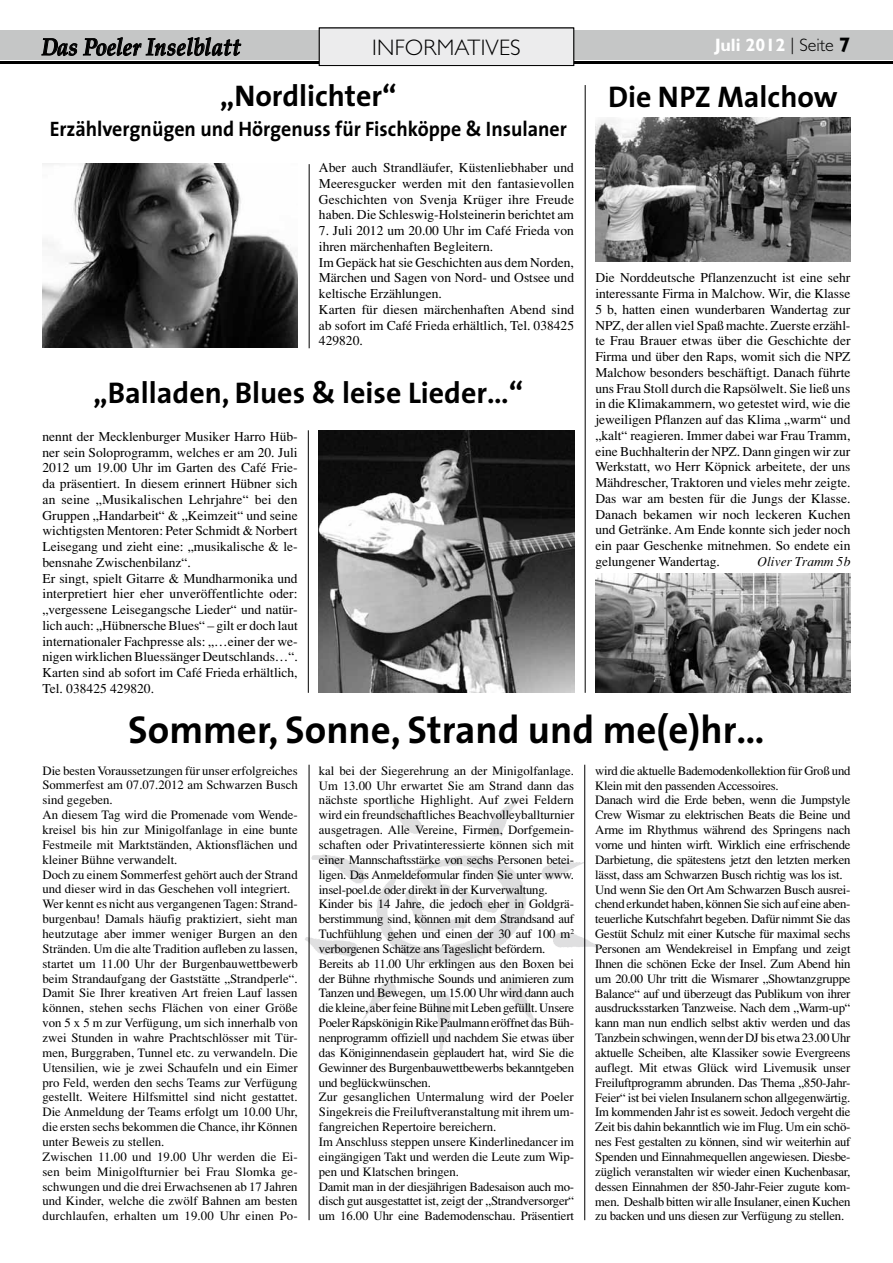
<style>
.page{position:relative;width:893px;height:1263px;background:#fff}
.page>*{position:absolute;margin:0;border:0;box-sizing:border-box;transform-origin:0 0}
.t1{font:700 39px "The Sans";color:#000}
.t2{font:700 30px "The Sans";color:#000}
.t3{font:italic 700 24.15px "Palatino";letter-spacing:.005em;color:#000;scale:.87 1}
.t4{font:300 22.5px "Gill Sans";letter-spacing:.01em;color:#000}
.t5{font:700 21px "The Sans";color:#000;scale:.95 1}
.t6{font:700 18px "Gill Sans";color:#fff}
.t7{font:13.5px/15.8px "Times";color:#000;text-align:justify}
.t8{font:italic 13.5px "Times";color:#000}
.t9{font:12.75px/14.9px "Times";letter-spacing:-.02em;color:#000}
.t10{font:12.75px/14.9px "Times";color:#000}
.s1{font-weight:300;color:#000}
.s2{font-size:21px;color:#000}
</style>
<div class="page">
<div style="left:0;top:30px;width:893px;height:30px;background:#c5c6c6"></div>
<svg style="left:42px;top:38px;width:35px;height:18px"></svg>
<svg style="left:83px;top:37px;width:158px;height:20px"></svg>
<hr style="left:0;top:61px;width:893px;height:3px;background:#000">
<img style="left:305px;top:787px;width:299px;height:273px">
<div style="left:319px;top:28px;width:255px;height:38px;background:#ececed"></div>
<div style="left:319px;top:28px;width:255px;height:38px;border:1px solid #000"></div>
<img style="left:319px;top:430px;width:255px;height:263px">
<img style="left:43px;top:164px;width:255px;height:184px">
<hr style="left:309px;top:164px;width:1px;height:184px;background:#000">
<hr style="left:308px;top:430px;width:1px;height:263px;background:#000">
<img style="left:595px;top:118px;width:255px;height:143px">
<img style="left:595px;top:574px;width:255px;height:119px">
<hr style="left:585px;top:85px;width:1px;height:608px;background:#000">
<hr style="left:584px;top:765px;width:1px;height:455px;background:#000">
<hr style="left:309px;top:765px;width:1px;height:455px;background:#000">
<h3 class="t3" style="left:42px;top:28px;width:230px">Das Poeler Inselblatt</h3>
<h3 class="t4" style="left:372px;top:35px;width:148px">I NFORMATIVES</h3>
<h3 class="t6" style="left:715px;top:34px;width:137px">Juli 2012 <span class="s1">| SEITE</span> <span class="s2">7</span></h3>
<h2 class="t2" style="left:220px;top:71px;width:178px">„Nordlichter“</h2>
<h3 class="t5" style="left:50px;top:111px;width:546px">Erzählvergnügen und Hörgenuss für Fischköppe &amp; Insulaner</h3>
<p class="t7" style="left:319px;top:160px;width:257px">Aber auch Strandläufer, Küstenliebhaber und Meeresgucker werden mit den fantasievollen Geschichten von Svenja Krüger ihre Freude haben. Die Schleswig-Holsteinerin berichtet am</p>
<p class="t7" style="left:319px;top:223px;width:257px;text-align:left">7. Juli 2012 um 20.00 Uhr im Café Frieda von ihren märchenhaften Begleitern.<br>Im Gepäck hat sie Geschichten aus dem Norden, Märchen und Sagen von Nord- und Ostsee und keltische Erzählungen.<br>Karten für diesen märchenhaften Abend sind ab sofort im Café Frieda erhältlich, Tel. 038425<br>429820.</p>
<h2 class="t2" style="left:93px;top:367px;width:432px">„Balladen, Blues &amp; leise Lieder…“</h2>
<p class="t7" style="left:43px;top:428px;width:257px;text-align:left">nennt der Mecklenburger Musiker Harro Hüb&shy;ner sein Soloprogramm, welches er am 20. Juli 2012 um 19.00 Uhr im Garten des Café Frie&shy;da präsentiert. In diesem erinnert Hübner sich an seine „Musikalischen Lehrjahre“ bei den Gruppen „Handarbeit“ &amp; „Keimzeit“ und seine wichtigsten Mentoren: Peter Schmidt &amp; Norbert Leisegang und zieht eine: „musikalische &amp; le&shy;bensnahe Zwischenbilanz“.<br>Er singt, spielt Gitarre &amp; Mundharmonika und interpretiert hier eher unveröffentlichte oder: „vergessene Leisegangsche Lieder“ und natür&shy;lich auch: „Hübnersche Blues“ – gilt er doch laut internationaler Fachpresse als: „…einer der we&shy;nigen wirklichen Bluessänger Deutschlands…“.<br>Karten sind ab sofort im Café Frieda erhältlich, Tel. 038425 429820.</p>
<h2 class="t2" style="left:608px;top:71px;width:231px">Die NPZ Malchow</h2>
<p class="t7" style="left:595px;top:270px;width:257px">Die Norddeutsche Pflanzenzucht ist eine sehr interessante Firma in Malchow. Wir, die Klasse 5 b, hatten einen wunderbaren Wandertag zur NPZ, der allen viel Spaß machte. Zuerste erzähl&shy;te Frau Brauer etwas über die Geschichte der Firma und über den Raps, womit sich die NPZ Malchow besonders beschäftigt. Danach führte uns Frau Stoll durch die Rapsölwelt. Sie ließ uns in die Klimakammern, wo getestet wird, wie die jeweiligen Pflanzen auf das Klima „warm“ und „kalt“ reagieren. Immer dabei war Frau Tramm, eine Buchhalterin der NPZ. Dann gingen wir zur Werkstatt, wo Herr Köpnick arbeitete, der uns Mähdrescher, Traktoren und vieles mehr zeigte.<br>Das war am besten für die Jungs der Klasse.<br>Danach bekamen wir noch leckeren Kuchen und Getränke. Am Ende konnte sich jeder noch ein paar Geschenke mitnehmen. So endete ein gelungener Wandertag.</p>
<p class="t8" style="left:757px;top:553px;width:95px">Oliver Tramm 5b</p>
<h1 class="t1" style="left:128px;top:697px;width:638px">Sommer, Sonne, Strand und me(e)hr…</h1>
<p class="t10" style="left:43px;top:763px;width:257px">Die besten Voraussetzungen für unser erfolgreiches Sommerfest am 07.07.2012 am Schwarzen Busch sind gegeben.<br>An diesem Tag wird die Promenade vom Wende&shy;kreisel bis hin zur Minigolfanlage in eine bunte Festmeile mit Marktständen, Aktionsflächen und kleiner Bühne verwandelt.<br>Doch zu einem Sommerfest gehört auch der Strand und dieser wird in das Geschehen voll integriert.<br>Wer kennt es nicht aus vergangenen Tagen: Strand&shy;burgenbau! Damals häufig praktiziert, sieht man heutzutage aber immer weniger Burgen an den Stränden. Um die alte Tradition aufleben zu lassen, startet um 11.00 Uhr der Burgenbauwettbewerb beim Strandaufgang der Gaststätte „Strandperle“.<br>Damit Sie Ihrer kreativen Art freien Lauf lassen können, stehen sechs Flächen von einer Größe von 5 x 5 m zur Verfügung, um sich innerhalb von zwei Stunden in wahre Prachtschlösser mit Tür&shy;men, Burggraben, Tunnel etc. zu verwandeln. Die Utensilien, wie je zwei Schaufeln und ein Eimer pro Feld, werden den sechs Teams zur Verfügung gestellt. Weitere Hilfsmittel sind nicht gestattet.<br>Die Anmeldung der Teams erfolgt um 10.00 Uhr, die ersten sechs bekommen die Chance, ihr Können unter Beweis zu stellen.<br>Zwischen 11.00 und 19.00 Uhr werden die Ei&shy;sen beim Minigolfturnier bei Frau Slomka ge&shy;schwungen und die drei Erwachsenen ab 17 Jahren und Kinder, welche die zwölf Bahnen am besten durchlaufen, erhalten um 19.00 Uhr einen Po-</p>
<p class="t9" style="left:319px;top:763px;width:257px">kal bei der Siegerehrung an der Minigolfanlage.<br>Um 13.00 Uhr erwartet Sie am Strand dann das nächste sportliche Highlight. Auf zwei Feldern wird ein freundschaftliches Beachvolleyballturnier ausgetragen. Alle Vereine, Firmen, Dorfgemein&shy;schaften oder Privatinteressierte können sich mit einer Mannschaftsstärke von sechs Personen betei&shy;ligen. Das Anmeldeformular finden Sie unter www. insel-poel.de oder direkt in der Kurverwaltung.<br>Kinder bis 14 Jahre, die jedoch eher in Goldgrä&shy;berstimmung sind, können mit dem Strandsand auf Tuchfühlung gehen und einen der 30 auf 100 m<sup>2 </sup>verborgenen Schätze ans Tageslicht befördern.<br>Bereits ab 11.00 Uhr erklingen aus den Boxen bei der Bühne rhythmische Sounds und animieren zum Tanzen und Bewegen, um 15.00 Uhr wird dann auch die kleine, aber feine Bühne mit Leben gefüllt. Unsere Poeler Rapskönigin Rike Paulmann eröffnet das Büh&shy;nenprogramm offiziell und nachdem Sie etwas über das Königinnendasein geplaudert hat, wird Sie die Gewinner des Burgenbauwettbewerbs bekanntgeben und beglückwünschen.<br>Zur gesanglichen Untermalung wird der Poeler Singekreis die Freiluftveranstaltung mit ihrem um&shy;fangreichen Repertoire bereichern.<br>Im Anschluss steppen unsere Kinderlinedancer im eingängigen Takt und werden die Leute zum Wip&shy;pen und Klatschen bringen.<br>Damit man in der diesjährigen Badesaison auch mo&shy;disch gut ausgestattet ist, zeigt der „Strandversorger“ um 16.00 Uhr eine Bademodenschau. Präsentiert</p>
<p class="t9" style="left:595px;top:763px;width:257px">wird die aktuelle Bademodenkollektion für Groß und Klein mit den passenden Accessoires.<br>Danach wird die Erde beben, wenn die Jumpstyle Crew Wismar zu elektrischen Beats die Beine und Arme im Rhythmus während des Springens nach vorne und hinten wirft. Wirklich eine erfrischende Darbietung, die spätestens jetzt den letzten merken lässt, dass am Schwarzen Busch richtig was los ist.<br>Und wenn Sie den Ort Am Schwarzen Busch ausrei&shy;chend erkundet haben, können Sie sich auf eine aben&shy;teuerliche Kutschfahrt begeben. Dafür nimmt Sie das Gestüt Schulz mit einer Kutsche für maximal sechs Personen am Wendekreisel in Empfang und zeigt Ihnen die schönen Ecke der Insel. Zum Abend hin um 20.00 Uhr tritt die Wismarer „Showtanzgruppe Balance“ auf und überzeugt das Publikum von ihrer ausdrucksstarken Tanzweise. Nach dem „Warm-up“ kann man nun endlich selbst aktiv werden und das Tanzbein schwingen, wenn der DJ bis etwa 23.00 Uhr aktuelle Scheiben, alte Klassiker sowie Evergreens auflegt. Mit etwas Glück wird Livemusik unser Freiluftprogramm abrunden. Das Thema „850-Jahr-Feier“ ist bei vielen Insulanern schon allgegenwärtig.<br>Im kommenden Jahr ist es soweit. Jedoch vergeht die Zeit bis dahin bekanntlich wie im Flug. Um ein schö&shy;nes Fest gestalten zu können, sind wir weiterhin auf Spenden und Einnahmequellen angewiesen. Diesbe&shy;züglich veranstalten wir wieder einen Kuchenbasar, dessen Einnahmen der 850-Jahr-Feier zugute kom&shy;men. Deshalb bitten wir alle Insulaner, einen Kuchen zu backen und uns diesen zur Verfügung zu stellen.</p>
</div>
